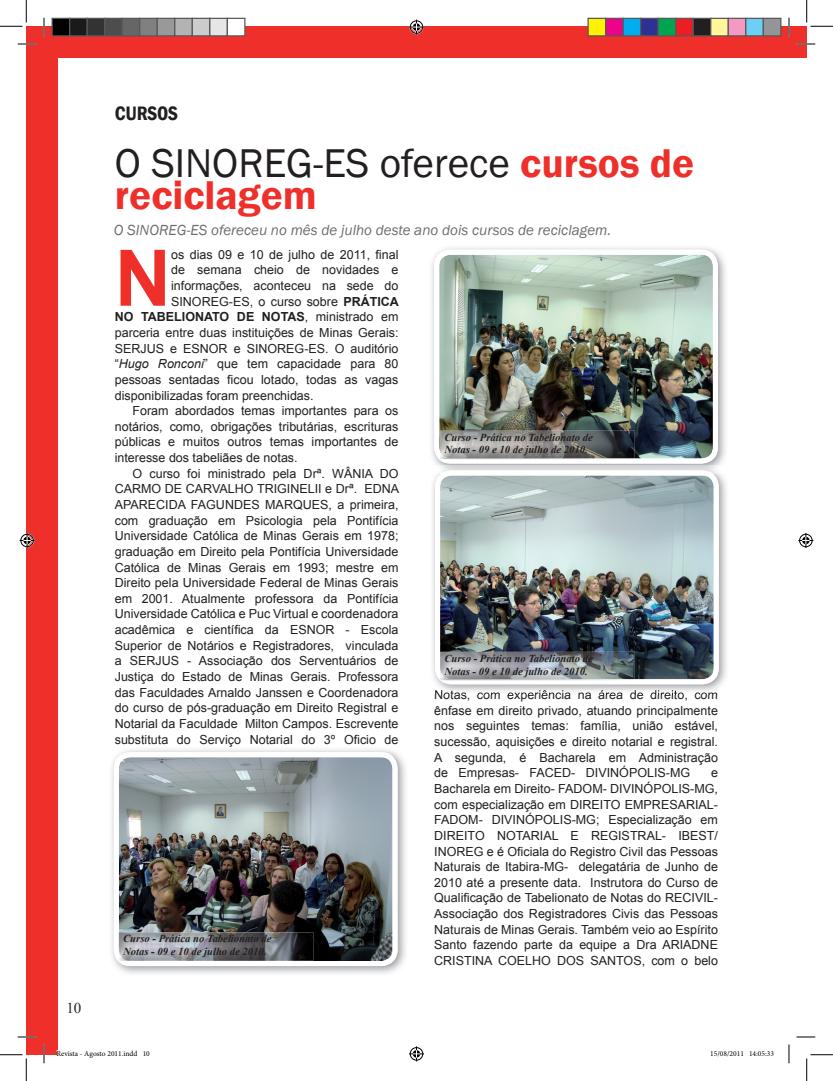
<style>
.page{position:relative;width:833px;height:1081px;background:#fff}
.page>*{position:absolute;margin:0;border:0;box-sizing:border-box;transform-origin:0 0}
.t1{font:700 78px "Arial";color:#ee2f2a}
.t2{font:41.25px/32.5px "Franklin Gothic";color:#231f20}
.t3{font:600 condensed 20px "Franklin Gothic";letter-spacing:-.02em;color:#231f20}
.t4{font:italic 15px "Franklin Gothic";color:#6c6d70}
.t5{font:15px "Times New Roman";color:#231f20}
.t6{font:12.5px/15.6px "Arial";color:#231f20;text-align:justify}
.t7{font:700 12.5px "Arial";color:#231f20}
.t8{font:italic 700 10.62px/12.8px "Times New Roman";color:#231f20}
.t9{font:7.5px "Minion Pro";color:#000}
.s1{font-weight:600;color:#ee2f2a}
.s2{font-weight:700}
.s3{font-weight:400}
.s4{font-style:italic}
</style>
<div class="page">
<div style="left:26px;top:27px;width:32px;height:1026px;background:#ee2f2a"></div>
<div style="left:26px;top:27px;width:762px;height:31px;background:#ee2f2a"></div>
<div style="left:788px;top:27px;width:18px;height:31px;background:#ee2f2a"></div>
<img style="left:111px;top:749px;width:295px;height:225px">
<img style="left:114px;top:752px;width:283px;height:213px">
<img style="left:127px;top:932px;width:186px;height:28px">
<img style="left:119px;top:932px;width:8px;height:28px">
<img style="left:431px;top:247px;width:295px;height:218px">
<img style="left:434px;top:249px;width:283px;height:214px">
<img style="left:440px;top:430px;width:194px;height:21px">
<img style="left:440px;top:451px;width:194px;height:8px">
<img style="left:432px;top:474px;width:295px;height:220px">
<img style="left:435px;top:690px;width:282px;height:4px">
<img style="left:435px;top:470px;width:283px;height:214px">
<img style="left:440px;top:651px;width:194px;height:17px">
<img style="left:440px;top:668px;width:194px;height:12px">
<svg style="left:18px;top:43px;width:18px;height:2px"></svg>
<svg style="left:796px;top:43px;width:18px;height:2px"></svg>
<svg style="left:18px;top:1036px;width:18px;height:1px"></svg>
<svg style="left:796px;top:1036px;width:18px;height:1px"></svg>
<svg style="left:43px;top:18px;width:2px;height:18px"></svg>
<svg style="left:43px;top:1044px;width:2px;height:18px"></svg>
<svg style="left:787px;top:18px;width:2px;height:18px"></svg>
<svg style="left:788px;top:1044px;width:1px;height:18px"></svg>
<svg style="left:0;top:0;width:27px;height:27px"></svg>
<svg style="left:0;top:1054px;width:27px;height:26px"></svg>
<svg style="left:806px;top:0;width:26px;height:27px"></svg>
<svg style="left:806px;top:1054px;width:26px;height:26px"></svg>
<svg style="left:409px;top:20px;width:15px;height:15px"></svg>
<svg style="left:409px;top:1046px;width:15px;height:14px"></svg>
<svg style="left:20px;top:533px;width:15px;height:15px"></svg>
<svg style="left:798px;top:533px;width:14px;height:15px"></svg>
<div style="left:52px;top:18px;width:18px;height:18px;background:#000"></div>
<div style="left:51px;top:18px;width:19px;height:18px;border:1px solid #595959"></div>
<div style="left:70px;top:18px;width:17px;height:18px;background:#1a1a1a"></div>
<div style="left:69px;top:18px;width:19px;height:18px;border:1px solid #595959"></div>
<div style="left:87px;top:18px;width:18px;height:18px;background:#333"></div>
<div style="left:86px;top:18px;width:19px;height:18px;border:1px solid #595959"></div>
<div style="left:105px;top:18px;width:17px;height:18px;background:#4d4d4d"></div>
<div style="left:104px;top:18px;width:19px;height:18px;border:1px solid #595959"></div>
<div style="left:122px;top:18px;width:18px;height:18px;background:#666"></div>
<div style="left:121px;top:18px;width:19px;height:18px;border:1px solid #595959"></div>
<div style="left:140px;top:18px;width:17px;height:18px;background:#808080"></div>
<div style="left:139px;top:18px;width:19px;height:18px;border:1px solid #595959"></div>
<div style="left:157px;top:18px;width:18px;height:18px;background:#999"></div>
<div style="left:156px;top:18px;width:19px;height:18px;border:1px solid #595959"></div>
<div style="left:175px;top:18px;width:17px;height:18px;background:#b3b3b3"></div>
<div style="left:174px;top:18px;width:19px;height:18px;border:1px solid #595959"></div>
<div style="left:192px;top:18px;width:18px;height:18px;background:#ccc"></div>
<div style="left:191px;top:18px;width:19px;height:18px;border:1px solid #595959"></div>
<div style="left:210px;top:18px;width:17px;height:18px;background:#e6e6e6"></div>
<div style="left:209px;top:18px;width:19px;height:18px;border:1px solid #595959"></div>
<div style="left:227px;top:18px;width:18px;height:18px;background:#fff"></div>
<div style="left:226px;top:18px;width:19px;height:18px;border:1px solid #595959"></div>
<div style="left:587px;top:18px;width:18px;height:18px;background:#fff101"></div>
<div style="left:587px;top:18px;width:19px;height:18px;border:1px solid #595959"></div>
<div style="left:605px;top:18px;width:17px;height:18px;background:#ed028c"></div>
<div style="left:604px;top:18px;width:19px;height:18px;border:1px solid #595959"></div>
<div style="left:622px;top:18px;width:18px;height:18px;background:#00aeef"></div>
<div style="left:622px;top:18px;width:19px;height:18px;border:1px solid #595959"></div>
<div style="left:640px;top:18px;width:17px;height:18px;background:#2e3092"></div>
<div style="left:639px;top:18px;width:19px;height:18px;border:1px solid #595959"></div>
<div style="left:657px;top:18px;width:18px;height:18px;background:#00a54f"></div>
<div style="left:657px;top:18px;width:19px;height:18px;border:1px solid #595959"></div>
<div style="left:675px;top:18px;width:17px;height:18px;background:#ee1d23"></div>
<div style="left:674px;top:18px;width:19px;height:18px;border:1px solid #595959"></div>
<div style="left:692px;top:18px;width:18px;height:18px;background:#231f20"></div>
<div style="left:692px;top:18px;width:19px;height:18px;border:1px solid #595959"></div>
<div style="left:710px;top:18px;width:17px;height:18px;background:#fff79a"></div>
<div style="left:709px;top:18px;width:19px;height:18px;border:1px solid #595959"></div>
<div style="left:727px;top:18px;width:18px;height:18px;background:#f499c2"></div>
<div style="left:727px;top:18px;width:19px;height:18px;border:1px solid #595959"></div>
<div style="left:745px;top:18px;width:17px;height:18px;background:#6bcff6"></div>
<div style="left:744px;top:18px;width:19px;height:18px;border:1px solid #595959"></div>
<div style="left:762px;top:18px;width:18px;height:18px;background:#939598"></div>
<div style="left:762px;top:18px;width:19px;height:18px;border:1px solid #595959"></div>
<h3 class="t3" style="left:115px;top:100px;width:65px">CURSOS</h3>
<h2 class="t2" style="left:115px;top:148px;width:580px">O SINOREG-ES oferece <span class="s1">cursos de reciclagem</span></h2>
<p class="t4" style="left:114px;top:220px;width:498px">O SINOREG-ES ofereceu no mês de julho deste ano dois cursos de reciclagem.</p>
<h1 class="t1" style="left:115px;top:226px;width:58px">N</h1>
<p class="t6" style="left:171px;top:247px;width:229px">os dias 09 e 10 de julho de 2011, final</p>
<p class="t6" style="left:171px;top:262px;width:229px">de semana cheio de novidades e</p>
<p class="t6" style="left:171px;top:278px;width:229px">informações, aconteceu na sede do</p>
<p class="t6" style="left:171px;top:293px;width:229px">SINOREG-ES, o curso sobre <span class="s2">PRÁTICA</span></p>
<p class="t7" style="left:115px;top:308px;width:285px">NO TABELIONATO DE NOTAS<span class="s3">, ministrado em</span></p>
<p class="t6" style="left:115px;top:325px;width:285px">parceria entre duas instituições de Minas Gerais:</p>
<p class="t6" style="left:115px;top:340px;width:285px">SERJUS e ESNOR e SINOREG-ES. O auditório</p>
<p class="t6" style="left:115px;top:356px;width:285px">“<span class="s4">Hugo Ronconi</span>” que tem capacidade para 80</p>
<p class="t6" style="left:115px;top:372px;width:285px">pessoas sentadas ficou lotado, todas as vagas</p>
<p class="t6" style="left:115px;top:387px;width:200px">disponibilizadas foram preenchidas.</p>
<p class="t6" style="left:132px;top:403px;width:267px">Foram abordados temas importantes para os</p>
<p class="t6" style="left:115px;top:418px;width:285px">notários, como, obrigações tributárias, escrituras</p>
<p class="t6" style="left:115px;top:434px;width:285px">públicas e muitos outros temas importantes de</p>
<p class="t6" style="left:115px;top:450px;width:184px">interesse dos tabeliães de notas.</p>
<p class="t6" style="left:132px;top:465px;width:267px">O curso foi ministrado pela Drª. WÂNIA DO</p>
<p class="t6" style="left:115px;top:481px;width:286px">CARMO DE CARVALHO TRIGINELII e Drª. EDNA</p>
<p class="t6" style="left:115px;top:497px;width:285px">APARECIDA FAGUNDES MARQUES, a primeira,</p>
<p class="t6" style="left:115px;top:512px;width:285px">com graduação em Psicologia pela Pontifícia</p>
<p class="t6" style="left:115px;top:528px;width:285px">Universidade Católica de Minas Gerais em 1978;</p>
<p class="t6" style="left:115px;top:543px;width:285px">graduação em Direito pela Pontifícia Universidade</p>
<p class="t6" style="left:115px;top:559px;width:285px">Católica de Minas Gerais em 1993; mestre em</p>
<p class="t6" style="left:115px;top:575px;width:285px">Direito pela Universidade Federal de Minas Gerais</p>
<p class="t6" style="left:115px;top:590px;width:285px">em 2001. Atualmente professora da Pontifícia</p>
<p class="t6" style="left:115px;top:606px;width:285px">Universidade Católica e Puc Virtual e coordenadora</p>
<p class="t6" style="left:115px;top:622px;width:285px">acadêmica e científica da ESNOR - Escola</p>
<p class="t6" style="left:115px;top:637px;width:285px">Superior de Notários e Registradores, vinculada</p>
<p class="t6" style="left:115px;top:653px;width:285px">a SERJUS - Associação dos Serventuários de</p>
<p class="t6" style="left:115px;top:668px;width:285px">Justiça do Estado de Minas Gerais. Professora</p>
<p class="t6" style="left:115px;top:684px;width:285px">das Faculdades Arnaldo Janssen e Coordenadora</p>
<p class="t6" style="left:115px;top:700px;width:285px">do curso de pós-graduação em Direito Registral e</p>
<p class="t6" style="left:115px;top:715px;width:285px">Notarial da Faculdade Milton Campos. Escrevente</p>
<p class="t6" style="left:115px;top:731px;width:285px">substituta do Serviço Notarial do 3º Oficio de</p>
<p class="t5" style="left:66px;top:997px;width:16px">10</p>
<p class="t8" style="left:123px;top:931px;width:150px">Curso - Prática no Tabelionato de<br>Notas - 09 e 10 de julho de 2010.</p>
<p class="t8" style="left:444px;top:430px;width:150px">Curso - Prática no Tabelionato de<br>Notas - 09 e 10 de julho de 2010.</p>
<p class="t8" style="left:444px;top:651px;width:150px">Curso - Prática no Tabelionato de<br>Notas - 09 e 10 de julho de 2010.</p>
<p class="t6" style="left:434px;top:686px;width:285px">Notas, com experiência na área de direito, com ênfase em direito privado, atuando principalmente nos seguintes temas: família, união estável, sucessão, aquisições e direito notarial e registral.<br>A segunda, é Bacharela em Administração de Empresas- FACED- DIVINÓPOLIS-MG</p>
<p class="t6" style="left:434px;top:765px;width:285px;text-indent:277px">e Bacharela em Direito- FADOM- DIVINÓPOLIS-MG, com especialização em DIREITO EMPRESARIAL-FADOM- DIVINÓPOLIS-MG; Especialização em DIREITO NOTARIAL E REGISTRAL- IBEST/ INOREG e é Oficiala do Registro Civil das Pessoas Naturais de Itabira-MG- delegatária de Junho de 2010 até a presente data. Instrutora do Curso de Qualificação de Tabelionato de Notas do RECIVIL-Associação dos Registradores Civis das Pessoas Naturais de Minas Gerais. Também veio ao Espírito Santo fazendo parte da equipe a Dra ARIADNE CRISTINA COELHO DOS SANTOS, com o belo</p>
<p class="t9" style="left:56px;top:1047px;width:95px">Revista - Agosto 2011.indd 10</p>
<p class="t9" style="left:709px;top:1047px;width:65px">15/08/2011 14:05:33</p>
</div>
